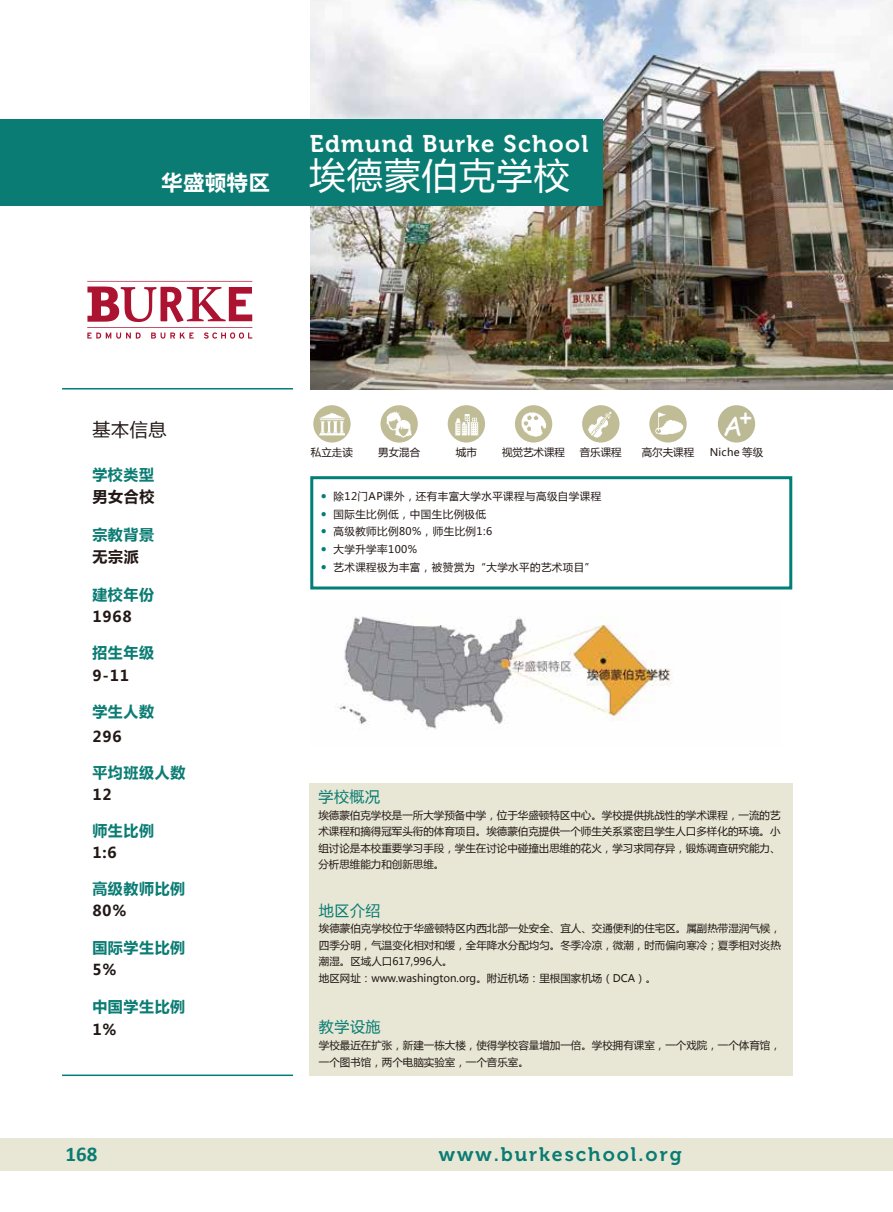
<style>
.page{position:relative;width:893px;height:1212px;background:#fff}
.page>*{position:absolute;margin:0;border:0;box-sizing:border-box;transform-origin:0 0}
.t1{font:36px "Microsoft Ya Hei";letter-spacing:.04em;color:#fff}
.t2{font:27px "Comic Sans MS";color:#fff}
.t3{font:24px "Museo 700";letter-spacing:.055em;color:#fff}
.t4{font:700 21px "Microsoft Ya Hei";letter-spacing:.04em;color:#fff}
.t5{font:700 21px "Calibri";color:#0a7c73}
.t6{font:19.5px "Museo 700";letter-spacing:.1em;color:#0a7c73}
.t7{font:18px "Microsoft Ya Hei";color:#221815}
.t8{font:700 15px "Microsoft Ya Hei";letter-spacing:.04em;color:#0a7c73}
.t9{font:700 15px "Microsoft Ya Hei";letter-spacing:.05em;color:#221815}
.t10{font:15px "Microsoft Ya Hei";letter-spacing:.04em;color:#0a7c73}
.t11{font:10.5px/16.5px "Microsoft Ya Hei";color:#221815}
.t12{font:10.5px "Microsoft Ya Hei";letter-spacing:.04em;color:#221815}
.s1{font-family:"Calibri";font-weight:700;font-size:12px;color:#007f78}
</style>
<div class="page">
<div style="left:310px;top:783px;width:483px;height:292px;background:#e8e7d5"></div>
<img style="left:310px;top:0;width:583px;height:389px">
<div style="left:0;top:119px;width:603px;height:86px;background:#0a7c73"></div>
<div style="left:0;top:1138px;width:893px;height:32px;background:#e8e7d5"></div>
<div style="left:310px;top:476px;width:482px;height:113px;border:3px solid #007f78"></div>
<hr style="left:62px;top:388px;width:231px;height:1px;background:#007f78">
<hr style="left:62px;top:1074px;width:231px;height:2px;background:#007f78">
<svg style="left:87px;top:281px;width:165px;height:58px"></svg>
<img style="left:336px;top:616px;width:336px;height:114px">
<img style="left:380px;top:405px;width:38px;height:37px;border-radius:19px">
<img style="left:448px;top:405px;width:37px;height:37px;border-radius:19px">
<img style="left:515px;top:405px;width:37px;height:37px;border-radius:19px">
<img style="left:582px;top:405px;width:37px;height:37px;border-radius:19px">
<img style="left:649px;top:405px;width:38px;height:37px;border-radius:19px">
<img style="left:313px;top:405px;width:38px;height:37px;border-radius:19px">
<div style="left:718px;top:405px;width:37px;height:37px;background:#bcba94;border-radius:50%"></div>
<h3 class="t4" style="left:162px;top:168px;width:110px">华盛顿特区</h3>
<h3 class="t3" style="left:310px;top:131px;width:280px">Edmund Burke School</h3>
<h1 class="t1" style="left:310px;top:151px;width:262px">埃德蒙伯克学校</h1>
<h3 class="t7" style="left:92px;top:418px;width:76px">基本信息</h3>
<h3 class="t8" style="left:92px;top:464px;width:63px">学校类型</h3>
<h3 class="t9" style="left:92px;top:486px;width:64px">男女合校</h3>
<h3 class="t8" style="left:92px;top:524px;width:63px">宗教背景</h3>
<h3 class="t9" style="left:92px;top:546px;width:48px">无宗派</h3>
<h3 class="t8" style="left:92px;top:584px;width:63px">建校年份</h3>
<h3 class="t9" style="left:92px;top:606px;width:41px">1968</h3>
<h3 class="t8" style="left:92px;top:642px;width:63px">招生年级</h3>
<h3 class="t9" style="left:92px;top:665px;width:38px">9-11</h3>
<h3 class="t8" style="left:92px;top:701px;width:63px">学生人数</h3>
<h3 class="t9" style="left:92px;top:726px;width:31px">296</h3>
<h3 class="t8" style="left:92px;top:762px;width:94px">平均班级人数</h3>
<h3 class="t9" style="left:92px;top:784px;width:21px">12</h3>
<h3 class="t8" style="left:92px;top:820px;width:63px">师生比例</h3>
<h3 class="t9" style="left:92px;top:842px;width:26px">1:6</h3>
<h3 class="t8" style="left:92px;top:878px;width:94px">高级教师比例</h3>
<h3 class="t9" style="left:92px;top:900px;width:35px">80%</h3>
<h3 class="t8" style="left:92px;top:937px;width:94px">国际学生比例</h3>
<h3 class="t9" style="left:92px;top:959px;width:25px">5%</h3>
<h3 class="t8" style="left:92px;top:996px;width:94px">中国学生比例</h3>
<h3 class="t9" style="left:92px;top:1019px;width:25px">1%</h3>
<h3 class="t5" style="left:65px;top:1139px;width:33px">168</h3>
<p class="t11" style="left:311px;top:443px;width:43px">私立走读</p>
<p class="t11" style="left:378px;top:443px;width:44px">男女混合</p>
<p class="t11" style="left:456px;top:443px;width:22px">城市</p>
<p class="t11" style="left:502px;top:443px;width:64px">视觉艺术课程</p>
<p class="t11" style="left:580px;top:443px;width:43px">音乐课程</p>
<p class="t11" style="left:642px;top:443px;width:54px">高尔夫课程</p>
<p class="t12" style="left:321px;top:489px;width:282px"><span class="s1">•</span> 除12门AP课外，还有丰富大学水平课程与高级自学课程</p>
<p class="t12" style="left:321px;top:507px;width:167px"><span class="s1">•</span> 国际生比例低，中国生比例极低</p>
<p class="t12" style="left:321px;top:524px;width:173px"><span class="s1">•</span> 高级教师比例80%，师生比例1:6</p>
<p class="t12" style="left:321px;top:542px;width:98px"><span class="s1">•</span> 大学升学率100%</p>
<p class="t12" style="left:321px;top:560px;width:276px"><span class="s1">•</span> 艺术课程极为丰富，被赞赏为“大学水平的艺术项目”</p>
<h2 class="t2" style="left:723px;top:406px;width:31px">A<sup>+</sup></h2>
<p class="t11" style="left:710px;top:444px;width:55px">Niche 等级</p>
<h3 class="t10" style="left:318px;top:786px;width:63px">学校概况</h3>
<p class="t11" style="left:318px;top:806px;width:464px;text-align:justify">埃德蒙伯克学校是一所大学预备中学，位于华盛顿特区中心。学校提供挑战性的学术课程，一流的艺术课程和摘得冠军头衔的体育项目。埃德蒙伯克提供一个师生关系紧密且学生人口多样化的环境。小组讨论是本校重要学习手段，学生在讨论中碰撞出思维的花火，学习求同存异，锻炼调查研究能力、分析思维能力和创新思维。</p>
<h3 class="t10" style="left:319px;top:900px;width:63px">地区介绍</h3>
<p class="t11" style="left:319px;top:920px;width:463px">埃德蒙伯克学校位于华盛顿特区内西北部一处安全、宜人、交通便利的住宅区。属副热带湿润气候，四季分明，气温变化相对和缓，全年降水分配均匀。冬季冷凉，微潮，时而偏向寒冷；夏季相对炎热潮湿。区域人口617,996人。<br>地区网址：www.washington.org。附近机场：里根国家机场（DCA）。</p>
<h3 class="t10" style="left:319px;top:1016px;width:63px">教学设施</h3>
<p class="t11" style="left:319px;top:1037px;width:463px">学校最近在扩张，新建一栋大楼，使得学校容量增加一倍。学校拥有课室，一个戏院，一个体育馆，一个图书馆，两个电脑实验室，一个音乐室。</p>
<h3 class="t6" style="left:439px;top:1143px;width:244px">www.burkeschool.org</h3>
</div>
